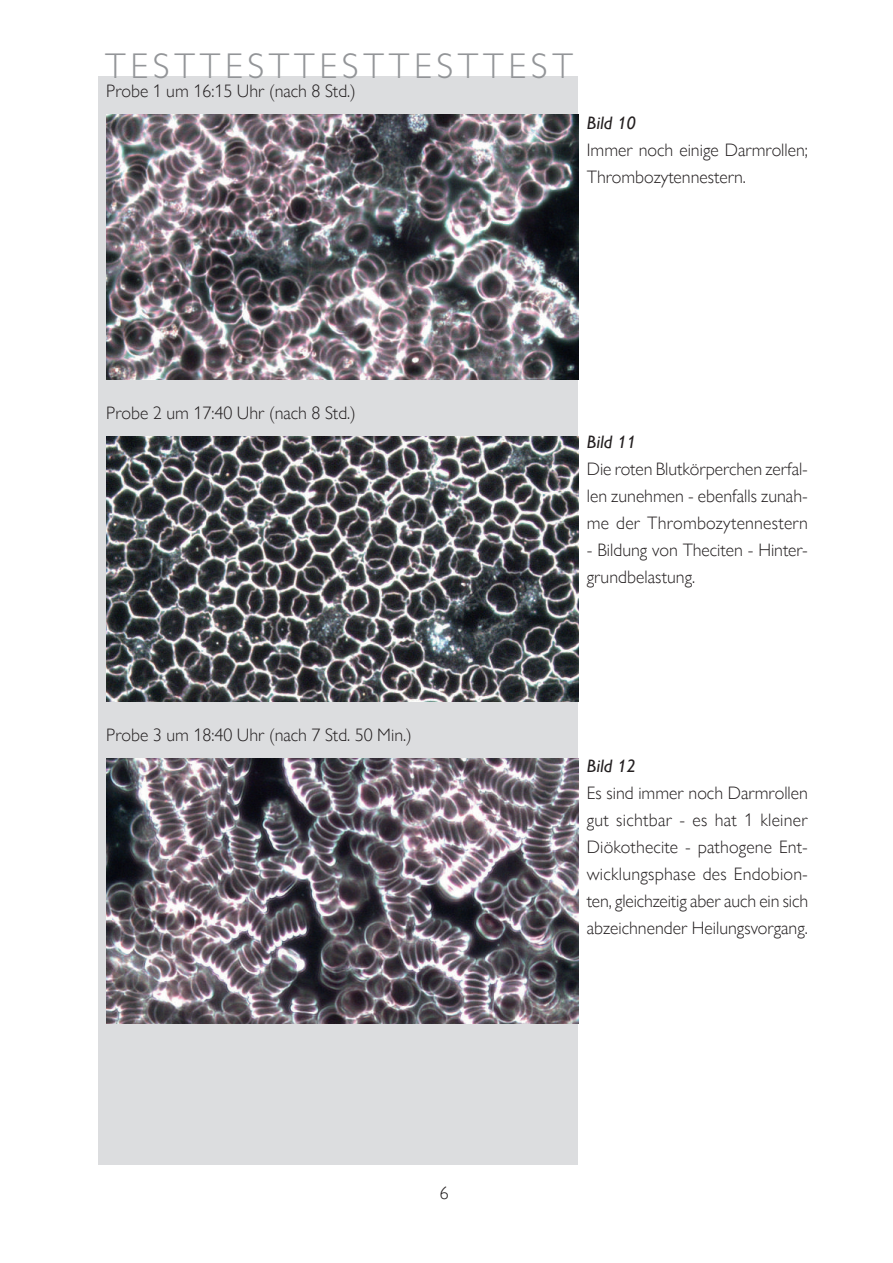
<style>
.page{position:relative;width:893px;height:1263px;background:#fff}
.page>*{position:absolute;margin:0;border:0;box-sizing:border-box;transform-origin:0 0}
.t1{font:300 36px "Gill Sans CE";letter-spacing:.13em;color:#939598}
.t2{font:300 18px/27px "Gill Sans Nova";color:#231f20}
.t3{font:italic 18px "Gill Sans Nova";color:#231f20}
</style>
<div class="page">
<div style="left:98px;top:77px;width:479px;height:1088px;background:#dcdddf"></div>
<img style="left:106px;top:115px;width:472px;height:264px">
<img style="left:106px;top:437px;width:472px;height:264px">
<img style="left:106px;top:759px;width:472px;height:264px">
<h1 class="t1" style="left:105px;top:45px;width:469px">TESTTESTTESTTESTTEST</h1>
<p class="t2" style="left:106px;top:77px;width:251px">Probe 1 um 16:15 Uhr (nach 8 Std.)</p>
<p class="t3" style="left:587px;top:111px;width:50px">Bild 10</p>
<p class="t2" style="left:587px;top:136px;width:223px">Immer noch einige Darmrollen;<br>Thrombozytennestern.</p>
<p class="t2" style="left:106px;top:399px;width:251px">Probe 2 um 17:40 Uhr (nach 8 Std.)</p>
<p class="t2" style="left:106px;top:721px;width:307px">Probe 3 um 18:40 Uhr (nach 7 Std. 50 Min.)</p>
<p class="t3" style="left:587px;top:430px;width:50px">Bild 11</p>
<p class="t2" style="left:587px;top:455px;width:223px;text-align:justify">Die roten Blutkörperchen zerfal&shy;len zunehmen - ebenfalls zunah&shy;me der Thrombozytennestern</p>
<p class="t2" style="left:587px;top:536px;width:223px">- Bildung von Theciten - Hinter&shy;grundbelastung.</p>
<p class="t3" style="left:587px;top:754px;width:50px">Bild 12</p>
<p class="t2" style="left:587px;top:779px;width:223px;text-align:justify">Es sind immer noch Darmrollen gut sichtbar - es hat 1 kleiner Diökothecite - pathogene Ent&shy;wicklungsphase des Endobion&shy;ten, gleichzeitig aber auch ein sich abzeichnender Heilungsvorgang.</p>
<p class="t2" style="left:440px;top:1179px;width:10px">6</p>
</div>
